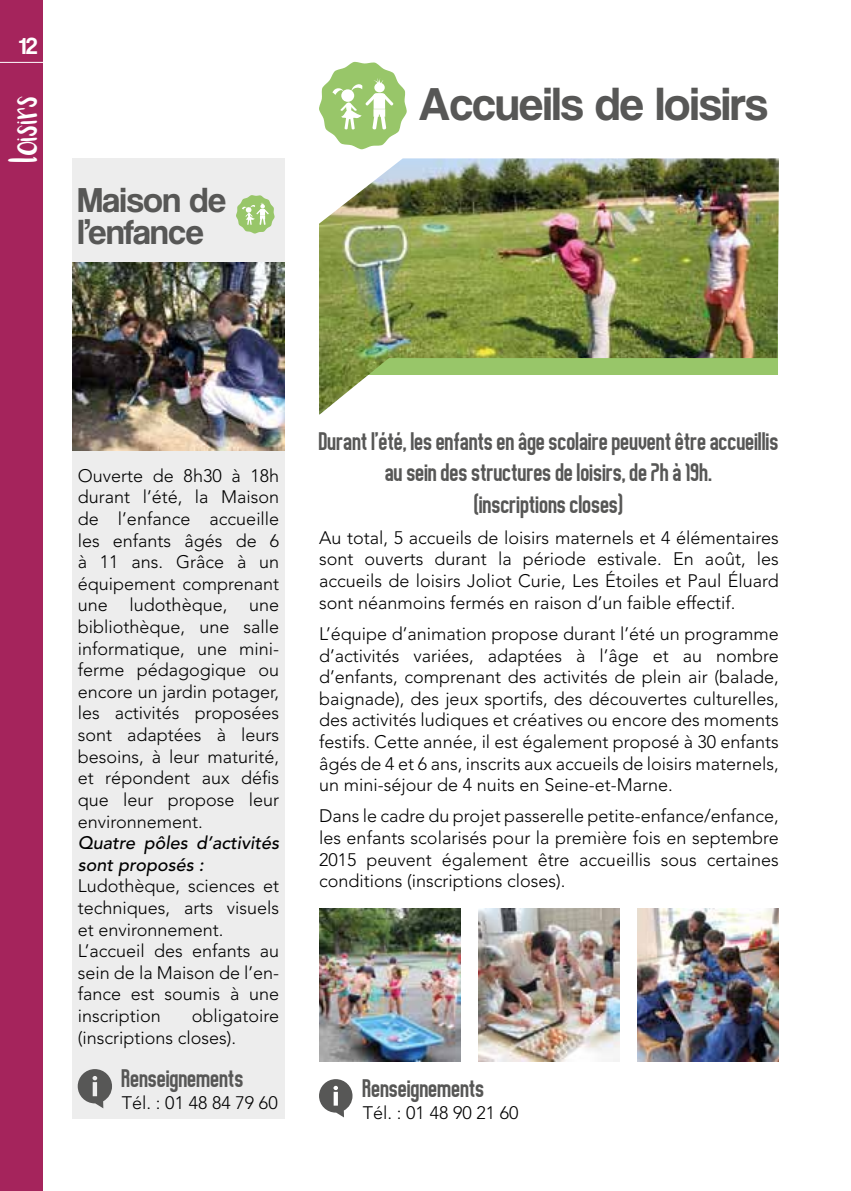
<style>
.page{position:relative;width:851px;height:1191px;background:#fff}
.page>*{position:absolute;margin:0;border:0;box-sizing:border-box;transform-origin:0 0}
.t1{font:48px "Coolvetica Rg";color:#575756}
.t2{font:36px/32px "Coolvetica Rg";color:#575756}
.t3{font:26px/31.2px "Guilty Treasure";color:#575756;text-align:center}
.t4{font:24px "Coolvetica Rg";color:#fff}
.t5{font:19.2px "Luna";color:#fff}
.t6{font:300 18px/21.6px "Avenir";color:#000;text-align:justify}
.t7{font:italic 500 18px/21.6px "Avenir";color:#000}
</style>
<div class="page">
<div style="left:72px;top:158px;width:213px;height:961px;background:#ededed"></div>
<div style="left:0;top:0;width:43px;height:1191px;background:#a5245c"></div>
<hr style="left:0;top:62px;width:43px;height:1px;background:#fff">
<svg style="left:78px;top:1069px;width:34px;height:39px"></svg>
<svg style="left:319px;top:1079px;width:33px;height:38px"></svg>
<svg style="left:236px;top:195px;width:39px;height:39px"></svg>
<svg style="left:319px;top:61px;width:88px;height:88px"></svg>
<img style="left:72px;top:262px;width:213px;height:188px">
<img style="left:319px;top:158px;width:459px;height:256px">
<img style="left:319px;top:908px;width:142px;height:153px">
<img style="left:478px;top:908px;width:142px;height:153px">
<img style="left:637px;top:908px;width:141px;height:153px">
<h3 class="t4" style="left:19px;top:32px;width:20px">12</h3>
<p class="t5" style="left:19px;top:162px;width:68px;rotate:-90deg">loisirs</p>
<h2 class="t2" style="left:78px;top:184px;width:150px">Maison de l’enfance</h2>
<h1 class="t1" style="left:419px;top:76px;width:350px">Accueils de loisirs</h1>
<p class="t6" style="left:78px;top:465px;width:203px">Ouverte de 8h30 à 18h durant l’été, la Maison de l’enfance accueille les enfants âgés de 6 à 11 ans. Grâce à un équipement comprenant une ludothèque, une bibliothèque, une salle informatique, une mini&shy;ferme pédagogique ou encore un jardin potager, les activités proposées sont adaptées à leurs besoins, à leur maturité, et répondent aux défis que leur propose leur environnement.</p>
<p class="t7" style="left:78px;top:832px;width:203px">Quatre pôles d’activités sont proposés :</p>
<p class="t6" style="left:78px;top:875px;width:203px;text-align:left">Ludothèque, sciences et techniques, arts visuels et environnement.<br>L’accueil des enfants au sein de la Maison de l’en&shy;fance est soumis à une inscription</p>
<p class="t6" style="left:78px;top:1005px;width:203px;text-indent:114px">obligatoire (inscriptions closes).</p>
<h3 class="t3" style="left:122px;top:1062px;width:123px">Renseignements</h3>
<p class="t6" style="left:122px;top:1091px;width:157px">Tél. : 01 48 84 79 60</p>
<h3 class="t3" style="left:319px;top:425px;width:461px">Durant l’été, les enfants en âge scolaire peuvent être accueillis au sein des structures de loisirs, de 7h à 19h.<br>(inscriptions closes)</h3>
<p class="t6" style="left:319px;top:527px;width:461px">Au total, 5 accueils de loisirs maternels et 4 élémentaires sont ouverts durant la période estivale. En août, les accueils de loisirs Joliot Curie, Les Étoiles et Paul Éluard sont néanmoins fermés en raison d’un faible effectif.</p>
<p class="t6" style="left:319px;top:623px;width:461px">L’équipe d’animation propose durant l’été un programme d’activités variées, adaptées à l’âge et au nombre d’enfants, comprenant des activités de plein air (balade, baignade), des jeux sportifs, des découvertes culturelles, des activités ludiques et créatives ou encore des moments festifs. Cette année, il est également proposé à 30 enfants âgés de 4 et 6 ans, inscrits aux accueils de loisirs maternels, un mini-séjour de 4 nuits en Seine-et-Marne.</p>
<p class="t6" style="left:319px;top:805px;width:461px">Dans le cadre du projet passerelle petite-enfance/enfance, les enfants scolarisés pour la première fois en septembre 2015 peuvent également être accueillis sous certaines conditions (inscriptions closes).</p>
<h3 class="t3" style="left:363px;top:1072px;width:123px">Renseignements</h3>
<p class="t6" style="left:363px;top:1102px;width:157px">Tél. : 01 48 90 21 60</p>
</div>
